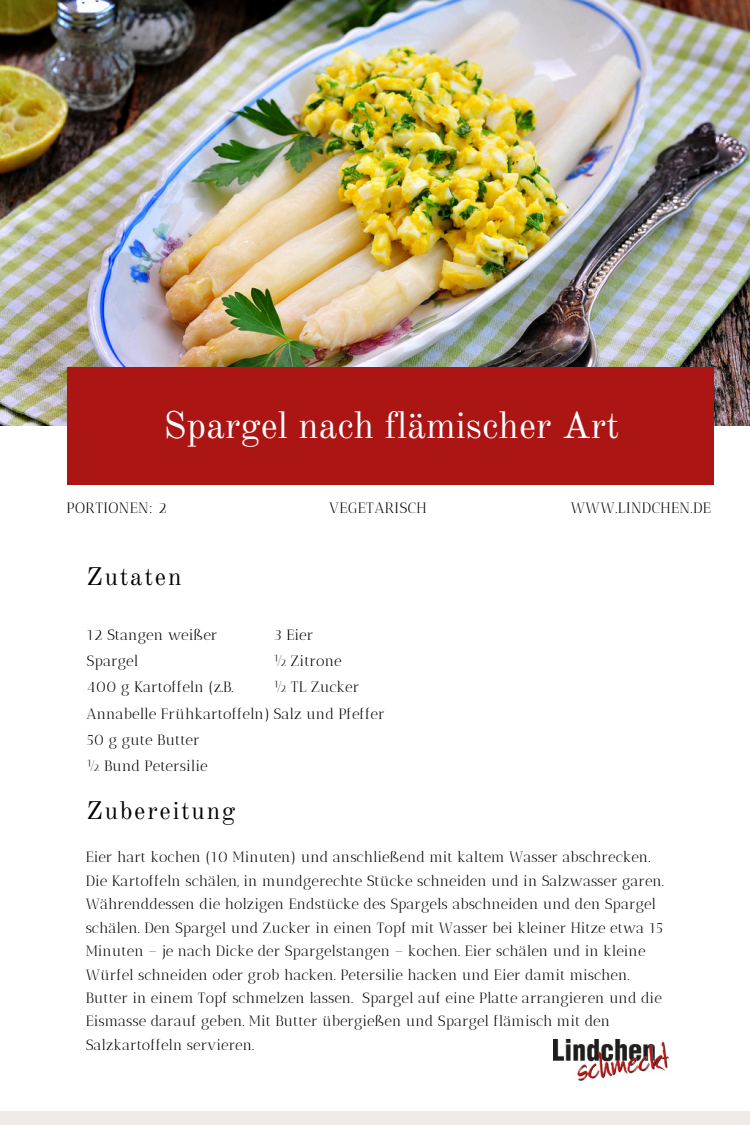
<style>
.page{position:relative;width:750px;height:1125px;background:#fff}
.page>*{position:absolute;margin:0;border:0;box-sizing:border-box;transform-origin:0 0}
.t1{font:37.5px "Old Standard";color:#fff}
.t2{font:25px "Old Standard";letter-spacing:.07em;color:#000}
.t3{font:15px/26.2px "Antic Didone";color:#000}
.t4{font:15px "Antic Didone";letter-spacing:.025em;color:#000}
.t5{font:14.88px/23.4px "Antic Didone";color:#000}
</style>
<div class="page">
<div style="left:0;top:1111px;width:750px;height:14px;background:#efeae7"></div>
<img style="left:0;top:0;width:750px;height:426px">
<div style="left:67px;top:367px;width:647px;height:117px;background:#ab1615"></div>
<img style="left:554px;top:1040px;width:115px;height:40px">
<h1 class="t1" style="left:164px;top:402px;width:457px">Spargel nach flämischer Art</h1>
<p class="t4" style="left:67px;top:499px;width:102px">PORTIONEN: 2</p>
<h2 class="t2" style="left:87px;top:561px;width:96px">Zutaten</h2>
<p class="t4" style="left:329px;top:499px;width:99px">VEGETARISCH</p>
<p class="t4" style="left:571px;top:499px;width:142px">WWW.LINDCHEN.DE</p>
<p class="t3" style="left:87px;top:621px;width:300px">12 Stangen weißer<br>Spargel<br>400 g Kartoffeln (z.B.<br>Annabelle Frühkartoffeln) Salz und Pfeffer<br>50 g gute Butter<br>½ Bund Petersilie</p>
<p class="t3" style="left:274px;top:621px;width:88px">3 Eier<br>½ Zitrone<br>½ TL Zucker</p>
<h2 class="t2" style="left:87px;top:796px;width:150px">Zubereitung</h2>
<p class="t5" style="left:86px;top:846px;width:580px">Eier hart kochen (10 Minuten) und anschließend mit kaltem Wasser abschrecken.<br>Die Kartoffeln schälen, in mundgerechte Stücke schneiden und in Salzwasser garen.<br>Währenddessen die holzigen Endstücke des Spargels abschneiden und den Spargel schälen. Den Spargel und Zucker in einen Topf mit Wasser bei kleiner Hitze etwa 15<br>Minuten – je nach Dicke der Spargelstangen – kochen. Eier schälen und in kleine Würfel schneiden oder grob hacken. Petersilie hacken und Eier damit mischen.<br>Butter in einem Topf schmelzen lassen. Spargel auf eine Platte arrangieren und die Eismasse darauf geben. Mit Butter übergießen und Spargel flämisch mit den Salzkartoffeln servieren.</p>
</div>
